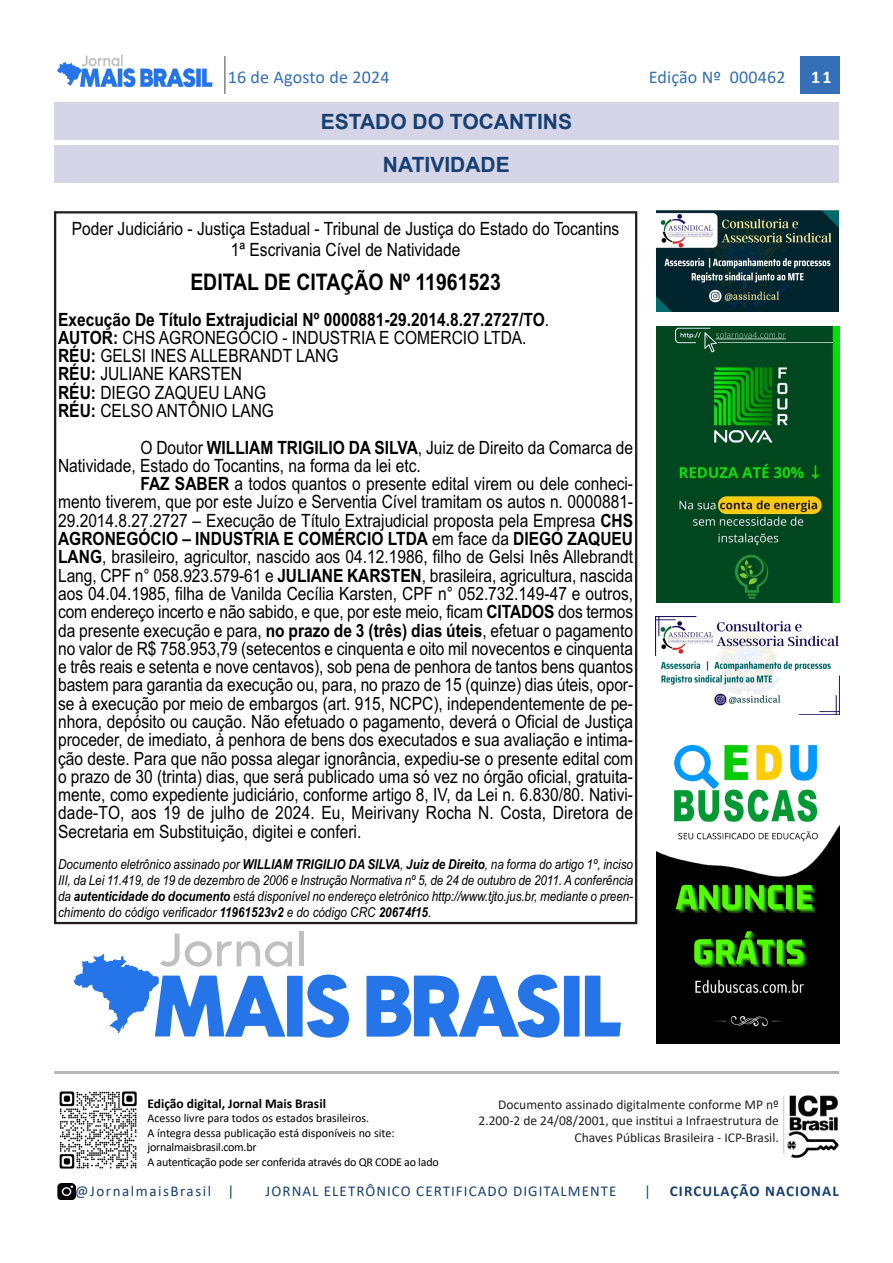
<style>
.page{position:relative;width:893px;height:1263px;background:#fff}
.page>*{position:absolute;margin:0;border:0;box-sizing:border-box;transform-origin:0 0}
.t1{font:700 22.8px "Arial";color:#000;scale:.85 1}
.t2{font:700 21px/43px "Arial";color:#173f72;text-align:center}
.t3{font:18.3px/18.3px "Arial";color:#000;text-align:center;scale:.85 1}
.t4{font:700 18.3px "Arial";color:#000;scale:.85 1}
.t5{font:18px "Calibri";letter-spacing:.01em;color:#346fb7}
.t6{font:700 18px "Calibri";color:#fff}
.t7{font:15px "Calibri";letter-spacing:.07em;color:#173f72}
.t8{font:15px "Calibri";letter-spacing:.105em;color:#173f72}
.t9{font:700 15px "Calibri";letter-spacing:.07em;color:#173f72}
.t10{font:italic 13.65px/16px "Arial";color:#000;text-align:justify;scale:.85 1}
.t11{font:13.5px/16.2px "Calibri";color:#231f20;text-align:right}
.t12{font:700 13.5px "Calibri";color:#000}
.t13{font:12px/14.4px "Calibri";letter-spacing:-.01em;color:#000}
.s1{font-weight:700}
.s2{font-weight:400}
</style>
<div class="page">
<div style="left:800px;top:56px;width:40px;height:38px;background:#346fb7"></div>
<hr style="left:224px;top:56px;width:2px;height:38px;background:#808285">
<img style="left:57px;top:56px;width:156px;height:32px">
<img style="left:59px;top:1091px;width:78px;height:78px">
<img style="left:57px;top:1184px;width:18px;height:16px">
<hr style="left:54px;top:1071px;width:785px;height:3px;background:#b5b6b6">
<img style="left:783px;top:1095px;width:56px;height:64px">
<hr style="left:783px;top:1096px;width:1px;height:57px;background:#c7c7d9">
<div style="left:54px;top:102px;width:785px;height:38px;background:#d5d5e7"></div>
<div style="left:54px;top:145px;width:785px;height:38px;background:#d5d5e7"></div>
<img style="left:657px;top:744px;width:182px;height:299px">
<img style="left:656px;top:210px;width:183px;height:102px">
<img style="left:656px;top:326px;width:184px;height:277px">
<img style="left:656px;top:616px;width:183px;height:99px">
<div style="left:299px;top:931px;width:5px;height:35px;background:#c0c0c0"></div>
<svg style="left:74px;top:933px;width:218px;height:104px"></svg>
<div style="left:287px;top:976px;width:16px;height:60px;background:#2575e8"></div>
<svg style="left:307px;top:974px;width:42px;height:63px"></svg>
<svg style="left:366px;top:974px;width:193px;height:63px"></svg>
<div style="left:564px;top:976px;width:15px;height:60px;background:#2575e8"></div>
<svg style="left:585px;top:976px;width:36px;height:60px"></svg>
<p class="t5" style="left:228px;top:65px;width:163px">16 de Agosto de 2024</p>
<p class="t5" style="left:649px;top:65px;width:138px">Edição Nº 000462</p>
<p class="t6" style="left:811px;top:64px;width:22px">11</p>
<p class="t2" style="left:321px;top:100px;width:253px">ESTADO DO TOCANTINS<br>NATIVIDADE</p>
<p class="t3" style="left:72px;top:218px;width:646px;line-height:20.5px">Poder Judiciário - Justiça Estadual - Tribunal de Justiça do Estado do Tocantins<br>1ª Escrivania Cível de Natividade</p>
<p class="t1" style="left:190px;top:266px;width:367px">EDITAL DE CITAÇÃO Nº 11961523</p>
<p class="t3" style="left:58px;top:310px;width:579px;text-align:left"><span class="s1">Execução De Título Extrajudicial Nº 0000881-29.2014.8.27.2727/TO</span>.<br><span class="s1">AUTOR:</span> CHS AGRONEGOCIO - INDUSTRIA E COMERCIO LTDA.<br><span class="s1">RÉU:</span> GELSI INES ALLEBRANDT LANG<br><span class="s1">RÉU:</span> JULIANE KARSTEN<br><span class="s1">RÉU:</span> DIEGO ZAQUEU LANG<br><span class="s1">RÉU:</span> CELSO ANTÔNIO LANG</p>
<p class="t3" style="left:140px;top:438px;width:581px">O Doutor <span class="s1">WILLIAM TRIGILIO DA SILVA</span>, Juiz de Direito da Comarca de</p>
<p class="t3" style="left:58px;top:456px;width:428px">Natividade, Estado do Tocantins, na forma da lei etc.</p>
<p class="t3" style="left:140px;top:474px;width:581px"><span class="s1">FAZ SABER</span> a todos quantos o presente edital virem ou dele conheci-</p>
<p class="t3" style="left:58px;top:493px;width:678px">mento tiverem, que por este Juízo e Serventia Cível tramitam os autos n. 0000881-</p>
<p class="t3" style="left:58px;top:511px;width:678px">29.2014.8.27.2727 – Execução de Título Extrajudicial proposta pela Empresa <span class="s1">CHS</span></p>
<p class="t4" style="left:58px;top:526px;width:678px">AGRONEGÓCIO – INDUSTRIA E COMÉRCIO LTDA <span class="s2">em face da</span> DIEGO ZAQUEU</p>
<p class="t3" style="left:58px;top:548px;width:678px"><span class="s1">LANG</span>, brasileiro, agricultor, nascido aos 04.12.1986, filho de Gelsi Inês Allebrandt</p>
<p class="t3" style="left:58px;top:566px;width:678px">Lang, CPF n° 058.923.579-61 e <span class="s1">JULIANE KARSTEN</span>, brasileira, agricultura, nascida</p>
<p class="t3" style="left:58px;top:584px;width:678px">aos 04.04.1985, filha de Vanilda Cecília Karsten, CPF n° 052.732.149-47 e outros,</p>
<p class="t3" style="left:58px;top:602px;width:678px">com endereço incerto e não sabido, e que, por este meio, ficam <span class="s1">CITADOS</span> dos termos</p>
<p class="t3" style="left:58px;top:621px;width:678px">da presente execução e para, <span class="s1">no prazo de 3 (três) dias úteis</span>, efetuar o pagamento</p>
<p class="t3" style="left:58px;top:639px;width:678px">no valor de R$ 758.953,79 (setecentos e cinquenta e oito mil novecentos e cinquenta</p>
<p class="t3" style="left:58px;top:657px;width:678px">e três reais e setenta e nove centavos), sob pena de penhora de tantos bens quantos</p>
<p class="t3" style="left:58px;top:676px;width:678px">bastem para garantia da execução ou, para, no prazo de 15 (quinze) dias úteis, opor-</p>
<p class="t3" style="left:58px;top:694px;width:678px">se à execução por meio de embargos (art. 915, NCPC), independentemente de pe-</p>
<p class="t3" style="left:58px;top:712px;width:678px">nhora, depósito ou caução. Não efetuado o pagamento, deverá o Oficial de Justiça</p>
<p class="t3" style="left:58px;top:731px;width:678px">proceder, de imediato, à penhora de bens dos executados e sua avaliação e intima-</p>
<p class="t3" style="left:58px;top:749px;width:678px">ção deste. Para que não possa alegar ignorância, expediu-se o presente edital com</p>
<p class="t3" style="left:58px;top:767px;width:678px">o prazo de 30 (trinta) dias, que será publicado uma só vez no órgão oficial, gratuita-</p>
<p class="t3" style="left:58px;top:785px;width:678px">mente, como expediente judiciário, conforme artigo 8, IV, da Lei n. 6.830/80. Nativi-</p>
<p class="t3" style="left:58px;top:804px;width:678px">dade-TO, aos 19 de julho de 2024. Eu, Meirivany Rocha N. Costa, Diretora de</p>
<p class="t3" style="left:58px;top:822px;width:358px">Secretaria em Substituição, digitei e conferi.</p>
<p class="t10" style="left:58px;top:857px;width:678px">Documento eletrônico assinado por <span class="s1">WILLIAM TRIGILIO DA SILVA</span>, <span class="s1">Juiz de Direito</span>, na forma do artigo 1º, inciso III, da Lei 11.419, de 19 de dezembro de 2006 e Instrução Normativa nº 5, de 24 de outubro de 2011. A conferência da <span class="s1">autenticidade do documento</span> está disponível no endereço eletrônico http://www.tjto.jus.br, mediante o preen&shy;chimento do código verificador <span class="s1">11961523v2</span> e do código CRC <span class="s1">20674f15</span>.</p>
<p class="t12" style="left:147px;top:1094px;width:180px">Edição digital, Jornal Mais Brasil</p>
<p class="t13" style="left:147px;top:1111px;width:293px">Acesso livre para todos os estados brasileiros.<br>A íntegra dessa publicação está disponíveis no site: jornalmaisbrasil.com.br<br>A autenticação pode ser conferida através do QR CODE ao lado</p>
<p class="t11" style="left:479px;top:1096px;width:302px">Documento assinado digitalmente conforme MP nº<br>2.200-2 de 24/08/2001, que institui a Infraestrutura de<br>Chaves Públicas Brasileira - ICP-Brasil.</p>
<p class="t8" style="left:75px;top:1181px;width:161px">@JornalmaisBrasil |</p>
<p class="t7" style="left:266px;top:1181px;width:352px">JORNAL ELETRÔNICO CERTIFICADO DIGITALMENTE</p>
<p class="t7" style="left:644px;top:1181px;width:8px">|</p>
<p class="t9" style="left:670px;top:1181px;width:170px">CIRCULAÇÃO NACIONAL</p>
</div>
